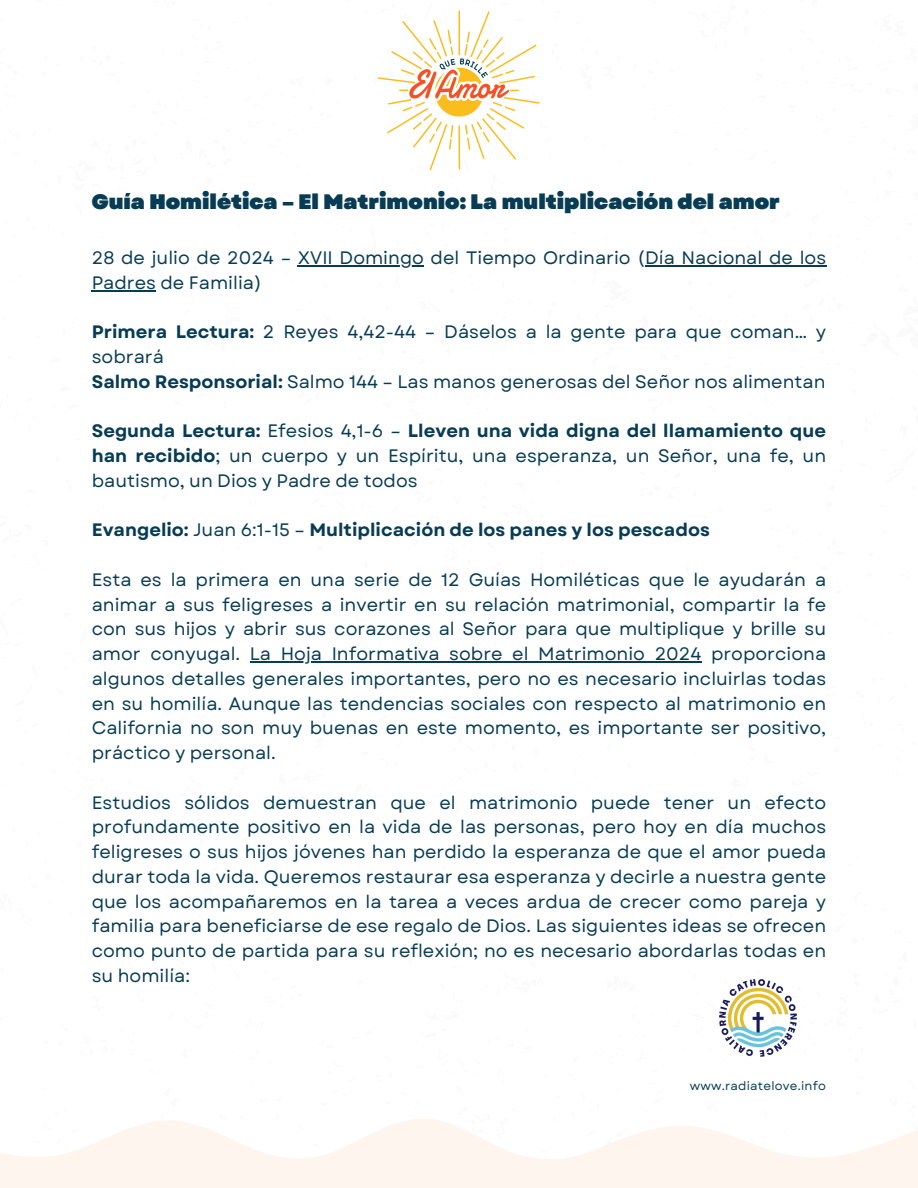
<style>
.page{position:relative;width:918px;height:1188px;background:#fff}
.page>*{position:absolute;margin:0;border:0;box-sizing:border-box;transform-origin:0 0}
.t1{font:900 21px "Garet";color:#073c54}
.t2{font:18px/24.8px "Garet";color:#073c54;text-align:justify}
.t3{font:700 18px "Garet";color:#073c54}
.t4{font:12px "Garet";letter-spacing:.02em;color:#073c54}
.s1{font-weight:700}
.s2{font-weight:400}
</style>
<div class="page">
<hr style="left:298px;top:265px;width:126px;height:1px;background:#073c54">
<hr style="left:645px;top:265px;width:181px;height:1px;background:#073c54">
<hr style="left:92px;top:290px;width:64px;height:1px;background:#073c54">
<hr style="left:250px;top:661px;width:451px;height:1px;background:#073c54">
<svg style="left:0;top:1119px;width:918px;height:69px;fill:#fdf5ee"></svg>
<img style="left:719px;top:979px;width:78px;height:78px">
<svg style="left:378px;top:11px;width:162px;height:159px"></svg>
<p class="t1" style="left:92px;top:187px;width:690px">Guía Homilética – El Matrimonio: La multiplicación del amor</p>
<p class="t2" style="left:92px;top:246px;width:736px">28 de julio de 2024 – XVII Domingo del Tiempo Ordinario (Día Nacional de los</p>
<h1 class="t2" style="left:92px;top:270px;width:171px">Padres de Familia)</h1>
<h1 class="t3" style="left:92px;top:319px;width:164px">Primera Lectura:</h1>
<h2 class="t2" style="left:263px;top:320px;width:565px">2 Reyes 4,42-44 – Dáselos a la gente para que coman… y</h2>
<h2 class="t2" style="left:92px;top:345px;width:735px">sobrará<br><span class="s1">Salmo Responsorial:</span> Salmo 144 – Las manos generosas del Señor nos alimentan</h2>
<h2 class="t3" style="left:92px;top:418px;width:736px">Segunda Lectura: <span class="s2">Efesios 4,1-6 –</span> Lleven una vida digna del llamamiento que</h2>
<h2 class="t2" style="left:92px;top:444px;width:736px"><span class="s1">han recibido</span>; un cuerpo y un Espíritu, una esperanza, un Señor, una fe, un bautismo, un Dios y Padre de todos</h2>
<h2 class="t3" style="left:92px;top:517px;width:620px">Evangelio: <span class="s2">Juan 6:1-15 –</span> Multiplicación de los panes y los pescados</h2>
<h2 class="t2" style="left:92px;top:567px;width:736px">Esta es la primera en una serie de 12 Guías Homiléticas que le ayudarán a</h2>
<h2 class="t2" style="left:92px;top:592px;width:736px">animar a sus feligreses a invertir en su relación matrimonial, compartir la fe con sus hijos y abrir sus corazones al Señor para que multiplique y brille su amor conyugal.</h2>
<h2 class="t2" style="left:92px;top:642px;width:736px;text-indent:158px">La Hoja Informativa sobre el Matrimonio 2024 proporciona algunos detalles generales importantes, pero no es necesario incluirlas todas en su homilía. Aunque las tendencias sociales con respecto al matrimonio en California no son muy buenas en este momento, es importante ser positivo, práctico y personal.</h2>
<h2 class="t2" style="left:92px;top:790px;width:736px">Estudios sólidos demuestran que el matrimonio puede tener un efecto profundamente positivo en la vida de las personas, pero hoy en día muchos feligreses o sus hijos jóvenes han perdido la esperanza de que el amor pueda durar toda la vida. Queremos restaurar esa esperanza y decirle a nuestra gente</h2>
<h2 class="t2" style="left:92px;top:889px;width:736px">que los acompañaremos en la tarea a veces ardua de crecer como pareja y familia para beneficiarse de ese regalo de Dios. Las siguientes ideas se ofrecen como punto de partida para su reflexión; no es necesario abordarlas todas en su homilía:</h2>
<p class="t4" style="left:690px;top:1077px;width:138px">www.radiatelove.info</p>
</div>
